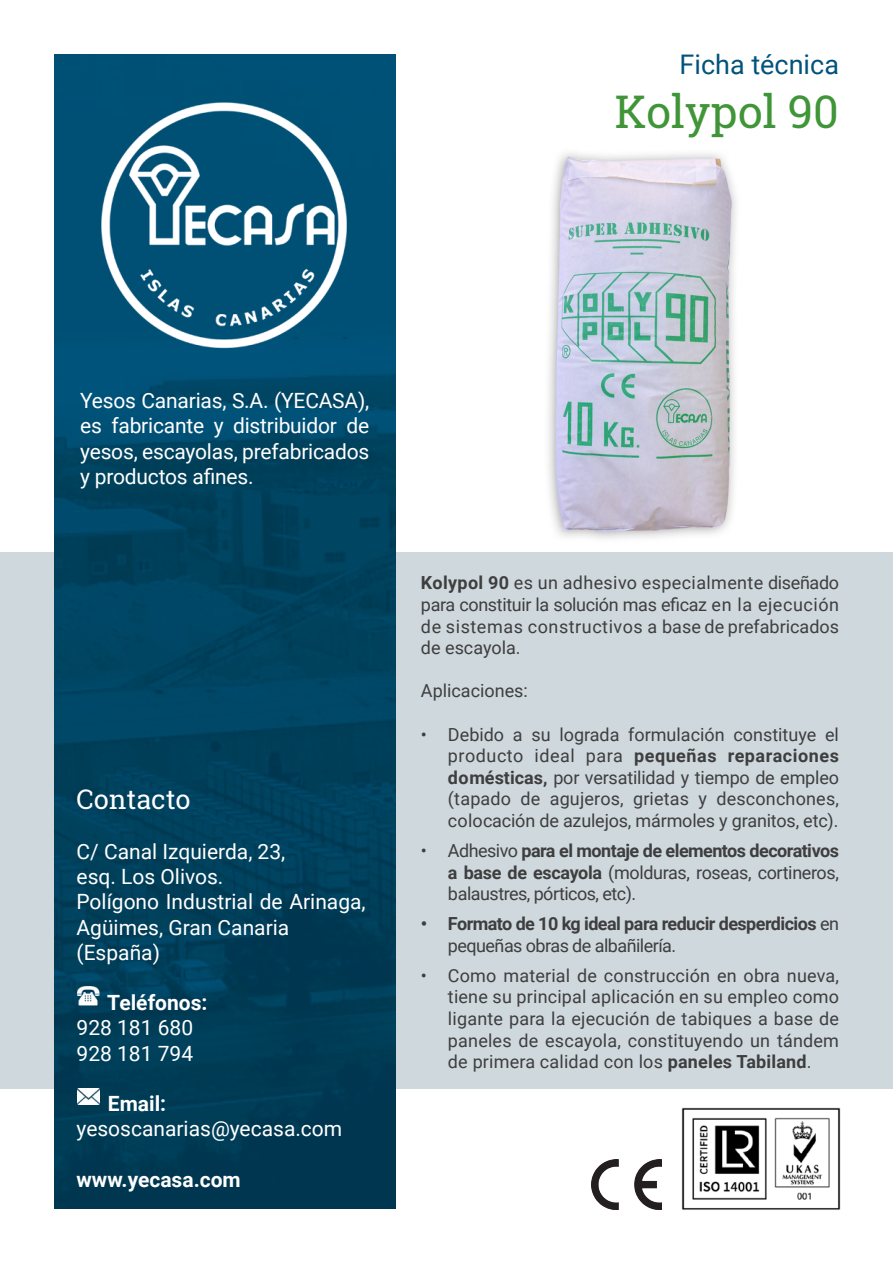
<style>
.page{position:relative;width:893px;height:1263px;background:#fff}
.page>*{position:absolute;margin:0;border:0;box-sizing:border-box;transform-origin:0 0}
.t1{font:45px "Roboto Slab";color:#3f9537}
.t2{font:27px "Roboto";color:#00537b}
.t3{font:27px "Roboto Slab";color:#fff}
.t4{font:21px/25.2px "Roboto";color:#fff}
.t5{font:700 21px "Roboto";color:#fff}
.t6{font:18px/21.6px "Roboto";color:#3e3e3f;text-align:justify}
.t7{font:700 18px/21.6px "Roboto";letter-spacing:-.03em;color:#3e3e3f}
.s1{font-weight:700}
.s2{font-weight:400}
</style>
<div class="page">
<div style="left:0;top:553px;width:893px;height:536px;background:#cfd8dd"></div>
<img style="left:54px;top:54px;width:341px;height:1155px">
<img style="left:99px;top:99px;width:251px;height:252px">
<img style="left:681px;top:1107px;width:160px;height:103px">
<img style="left:548px;top:153px;width:188px;height:386px">
<img style="left:591px;top:1159px;width:71px;height:51px">
<img style="left:77px;top:986px;width:22px;height:19px">
<img style="left:77px;top:1089px;width:22px;height:16px">
<p class="t2" style="left:680px;top:46px;width:161px">Ficha técnica</p>
<p class="t1" style="left:615px;top:81px;width:226px">Kolypol 90</p>
<p class="t4" style="left:80px;top:387px;width:291px;text-align:justify">Yesos Canarias, S.A. (YECASA), es fabricante y distribuidor de yesos, escayolas, prefabricados y productos afines.</p>
<p class="t3" style="left:77px;top:780px;width:116px">Contacto</p>
<p class="t4" style="left:77px;top:838px;width:210px">C/ Canal Izquierda, 23,</p>
<p class="t4" style="left:77px;top:863px;width:148px">esq. Los Olivos.</p>
<p class="t4" style="left:77px;top:888px;width:291px">Polígono Industrial de Arinaga,<br>Agüimes, Gran Canaria</p>
<p class="t4" style="left:77px;top:939px;width:85px">(España)</p>
<p class="t5" style="left:107px;top:988px;width:102px">Teléfonos:</p>
<p class="t4" style="left:77px;top:1014px;width:118px">928 181 680</p>
<p class="t4" style="left:77px;top:1040px;width:118px">928 181 794</p>
<p class="t5" style="left:108px;top:1089px;width:60px">Email:</p>
<p class="t4" style="left:77px;top:1115px;width:267px">yesoscanarias@yecasa.com</p>
<p class="t5" style="left:77px;top:1164px;width:166px">www.yecasa.com</p>
<p class="t6" style="left:421px;top:571px;width:420px"><span class="s1">Kolypol 90</span> es un adhesivo especialmente diseñado para constituir la solución mas eficaz en la ejecución de sistemas constructivos a base de prefabricados de escayola.</p>
<p class="t6" style="left:421px;top:679px;width:108px">Aplicaciones:</p>
<p class="t6" style="left:448px;top:723px;width:392px;text-indent:-27px">• Debido a su lograda formulación constituye el producto ideal para <span class="s1">pequeñas reparaciones domésticas,</span> por versatilidad y tiempo de empleo (tapado de agujeros, grietas y desconchones, colocación de azulejos, mármoles y granitos, etc).</p>
<p class="t6" style="left:448px;top:839px;width:392px;text-indent:-27px">• Adhesivo <span class="s1">para el montaje de elementos decorativos a base de escayola</span> (molduras, roseas, cortineros, balaustres, pórticos, etc).</p>
<p class="t7" style="left:448px;top:912px;width:392px;text-indent:-27px">• Formato de 10 kg ideal para reducir desperdicios <span class="s2">en pequeñas obras de albañilería.</span></p>
<p class="t6" style="left:448px;top:964px;width:393px;text-indent:-27px">• Como material de construcción en obra nueva, tiene su principal aplicación en su empleo como ligante para la ejecución de tabiques a base de paneles de escayola, constituyendo un tándem de primera calidad con los <span class="s1">paneles Tabiland</span>.</p>
</div>
